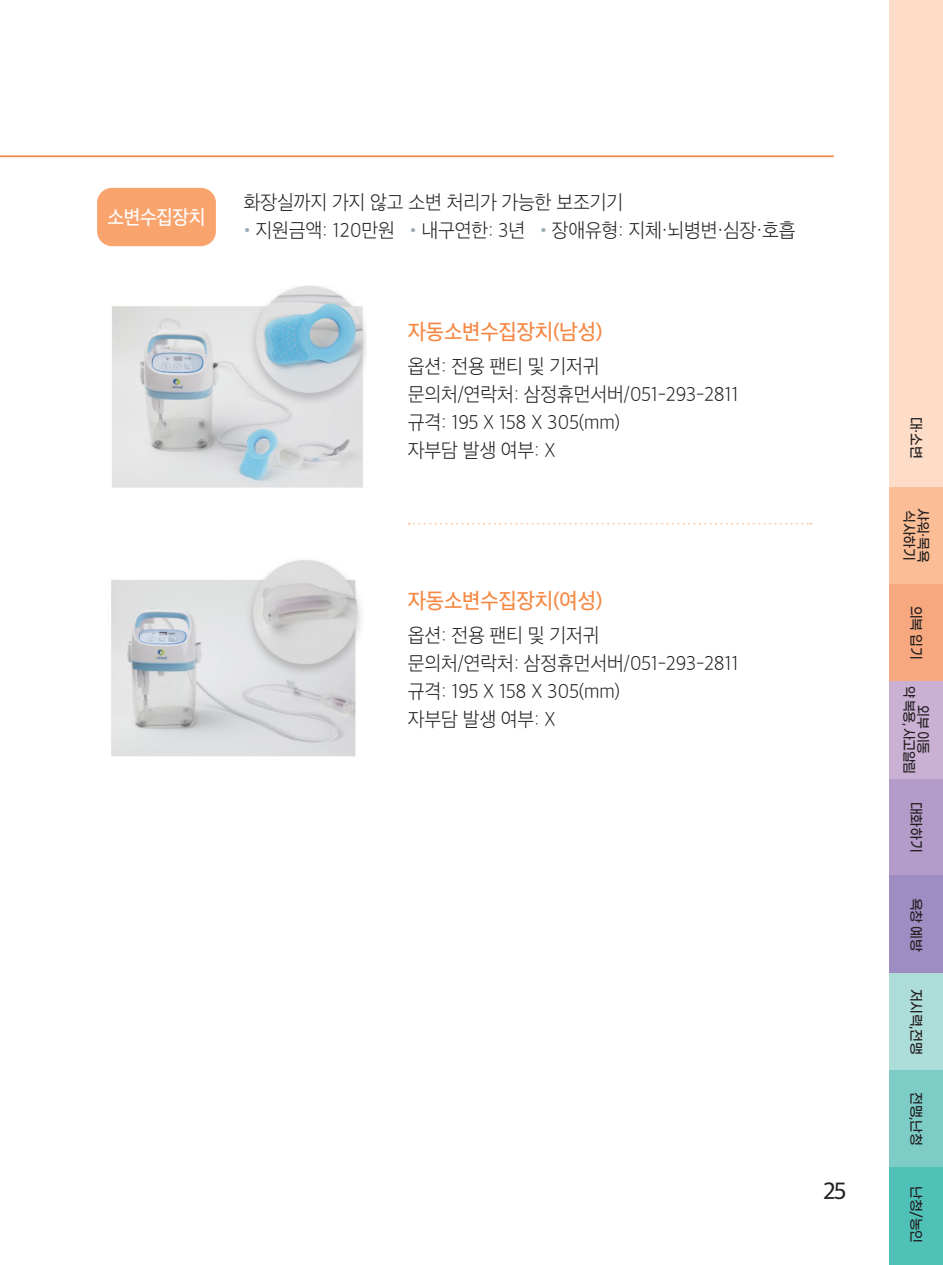
<style>
.page{position:relative;width:943px;height:1265px;background:#fff}
.page>*{position:absolute;margin:0;border:0;box-sizing:border-box;transform-origin:0 0}
.t1{font:22.75px "SD Gothic Neoa e Md";color:#231f20}
.제품명{font:21px "SD Gothic Neoa e Md";letter-spacing:-.01em;color:#f58844;scale:.95 1}
.내용{font:19.25px "SD Gothic Neoa b Ult Lt";letter-spacing:-.01em;color:#231f20;scale:.95 1}
.내용-2{font:19.25px "SD Gothic Neoa e Md";letter-spacing:-.02em;color:#fff;scale:.94 1}
.t2{font:500 14px "Gmarket Sans";letter-spacing:-.02em;color:#231f20;scale:.95 1}
.t3{font:500 14px/14px "Gmarket Sans";letter-spacing:-.04em;color:#231f20;text-align:center;scale:.88 1}
.s1{color:#9dacb5}
</style>
<div class="page">
<div style="left:889px;top:584px;width:54px;height:97px;background:#f8a87e"></div>
<div style="left:889px;top:778px;width:54px;height:98px;background:#b39cca"></div>
<div style="left:889px;top:876px;width:54px;height:97px;background:#9e8dc3"></div>
<div style="left:889px;top:973px;width:54px;height:97px;background:#adddd8"></div>
<div style="left:889px;top:1070px;width:54px;height:98px;background:#7dccc6"></div>
<div style="left:889px;top:1168px;width:54px;height:97px;background:#50c1b7"></div>
<div style="left:889px;top:681px;width:54px;height:97px;background:#cab1d4"></div>
<div style="left:889px;top:487px;width:54px;height:97px;background:#fabd96"></div>
<div style="left:889px;top:0;width:54px;height:487px;background:#fddcc8"></div>
<img style="left:112px;top:285px;width:255px;height:203px">
<img style="left:111px;top:560px;width:250px;height:197px">
<div style="left:97px;top:188px;width:119px;height:58px;background:#f9a36d;border-radius:15px"></div>
<svg style="left:408px;top:523px;width:403px;height:1px"></svg>
<hr style="left:0;top:155px;width:833px;height:2px;background:#f58844">
<p class="내용-2" style="left:107px;top:207px;width:106px">소변수집장치</p>
<p class="내용" style="left:244px;top:193px;width:401px">화장실까지 가지 않고 소변 처리가 가능한 보조기기</p>
<p class="내용" style="left:239px;top:221px;width:587px"><span class="s1">•</span>지원금액: 120만원 <span class="s1">•</span>내구연한: 3년 <span class="s1">•</span>장애유형: 지체·뇌병변·심장·호흡</p>
<p class="제품명" style="left:408px;top:321px;width:207px">자동소변수집장치(남성)</p>
<p class="내용" style="left:408px;top:356px;width:203px">옵션: 전용 팬티 및 기저귀</p>
<p class="내용" style="left:408px;top:384px;width:350px">문의처/연락처: 삼정휴먼서버/051-293-2811</p>
<p class="내용" style="left:408px;top:412px;width:225px">규격: 195 X 158 X 305(mm)</p>
<p class="내용" style="left:408px;top:440px;width:157px">자부담 발생 여부: X</p>
<p class="제품명" style="left:408px;top:590px;width:207px">자동소변수집장치(여성)</p>
<p class="내용" style="left:408px;top:625px;width:203px">옵션: 전용 팬티 및 기저귀</p>
<p class="내용" style="left:408px;top:653px;width:350px">문의처/연락처: 삼정휴먼서버/051-293-2811</p>
<p class="내용" style="left:408px;top:681px;width:225px">규격: 195 X 158 X 305(mm)</p>
<p class="내용" style="left:408px;top:709px;width:157px">자부담 발생 여부: X</p>
<p class="t1" style="left:822px;top:1179px;width:25px">25</p>
<p class="t2" style="left:923px;top:417px;width:46px;rotate:90deg">대·소변</p>
<p class="t2" style="left:916px;top:510px;width:55px;rotate:90deg">식사하기</p>
<p class="t2" style="left:930px;top:508px;width:59px;rotate:90deg">샤워·목욕</p>
<p class="t2" style="left:923px;top:606px;width:58px;rotate:90deg">의복 입기</p>
<p class="t3" style="left:929px;top:686px;width:102px;rotate:90deg">외부 이동<br>약 복용, 사고알림</p>
<p class="t2" style="left:923px;top:802px;width:55px;rotate:90deg">대화하기</p>
<p class="t2" style="left:923px;top:897px;width:58px;rotate:90deg">욕창 예방</p>
<p class="t2" style="left:923px;top:989px;width:71px;rotate:90deg">저시력,전맹</p>
<p class="t2" style="left:923px;top:1092px;width:58px;rotate:90deg">전맹,난청</p>
<p class="t2" style="left:923px;top:1186px;width:62px;rotate:90deg">난청/농인</p>
</div>
